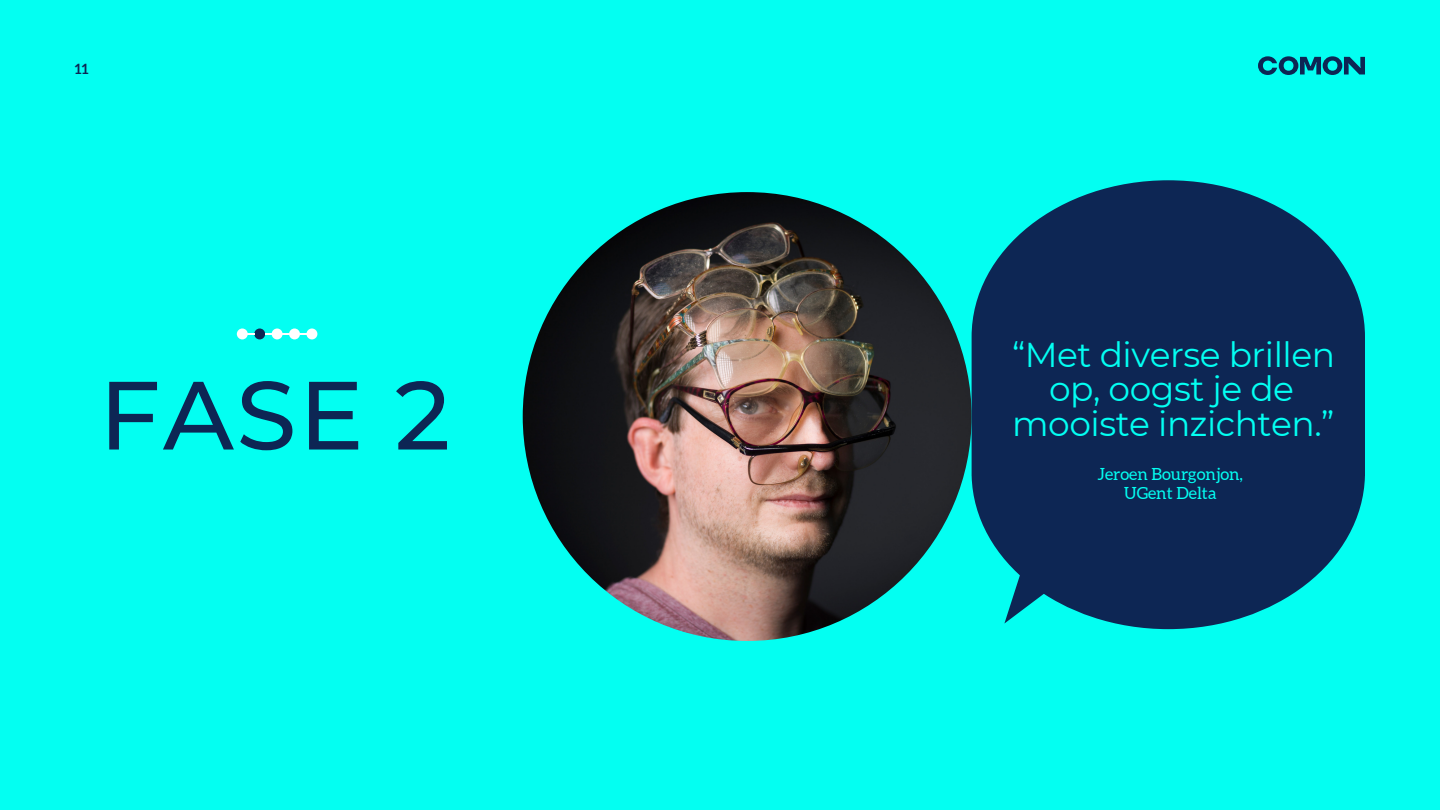
<style>
.page{position:relative;width:1440px;height:810px;background:#fff}
.page>*{position:absolute;margin:0;border:0;box-sizing:border-box;transform-origin:0 0}
.t1{font:500 96.68px "Montserrat";color:#0d2654}
.t2{font:34.42px/34.3px "Montserrat";letter-spacing:-.015em;color:#03fff2;text-align:center}
.t3{font:16.73px/19.1px "Aleo";color:#03fff2;text-align:center}
.t4{font:700 13.95px "Aleo";color:#0d2654}
</style>
<div class="page">
<div style="left:0;top:1px;width:1440px;height:809px;background:#03fff2"></div>
<img style="left:523px;top:192px;width:449px;height:449px;border-radius:50%">
<div style="left:237px;top:328px;width:11px;height:11px;background:#fff;border-radius:50%"></div>
<div style="left:254px;top:328px;width:11px;height:11px;background:#0d2654;border-radius:50%"></div>
<div style="left:272px;top:328px;width:11px;height:11px;background:#fff;border-radius:50%"></div>
<div style="left:289px;top:328px;width:11px;height:11px;background:#fff;border-radius:50%"></div>
<div style="left:306px;top:328px;width:11px;height:11px;background:#fff;border-radius:50%"></div>
<svg style="left:972px;top:180px;width:393px;height:449px;background:#0b446a"></svg>
<svg style="left:1004px;top:530px;width:96px;height:94px"></svg>
<svg style="left:1258px;top:56px;width:107px;height:19px"></svg>
<p class="t4" style="left:75px;top:61px;width:15px">11</p>
<h1 class="t1" style="left:99px;top:356px;width:353px">FASE 2</h1>
<h2 class="t2" style="left:1012px;top:337px;width:324px">“Met diverse brillen op, oogst je de mooiste inzichten.”</h2>
<p class="t3" style="left:1098px;top:465px;width:147px">Jeroen Bourgonjon,<br>UGent Delta</p>
</div>
